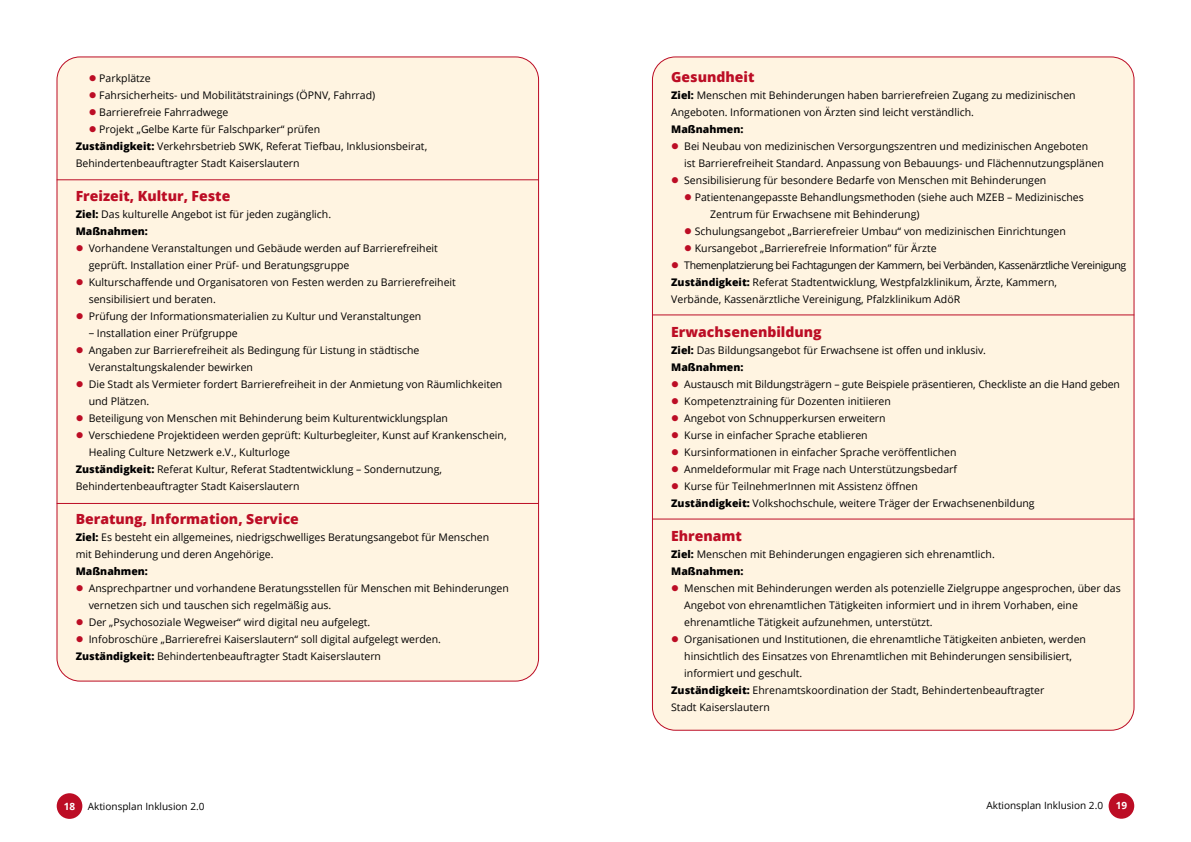
<style>
.page{position:relative;width:1191px;height:842px;background:#fff}
.page>*{position:absolute;margin:0;border:0;box-sizing:border-box;transform-origin:0 0}
.Fließtext{font:800 14px "Open Sans";color:#bc0d25}
.Fließtext-2{font:10.5px/17px "Open Sans";color:#000}
.Fließtext-3{font:10.5px "Open Sans";letter-spacing:-.035em;color:#000}
.Fließtext-4{font:800 10.5px "Open Sans";color:#000}
.t1{font:10px "Open Sans";color:#000}
.t2{font:700 10px "Open Sans";color:#fff}
.s1{color:#bc0d25}
.s2{font-weight:800}
.s3{font-family:"Fira Sans"}
</style>
<div class="page">
<div style="left:1108px;top:793px;width:26px;height:26px;background:#bc0d25;border-radius:50%"></div>
<div style="left:57px;top:793px;width:25px;height:26px;background:#bc0d25;border-radius:50%"></div>
<img style="left:57px;top:57px;width:481px;height:624px">
<div style="left:652px;top:57px;width:481px;height:673px;background:#fff4e1"></div>
<hr style="left:57px;top:180px;width:482px;height:1px;background:#bc0d25">
<hr style="left:57px;top:503px;width:482px;height:1px;background:#bc0d25">
<hr style="left:652px;top:315px;width:482px;height:1px;background:#bc0d25">
<hr style="left:652px;top:519px;width:482px;height:1px;background:#bc0d25">
<p class="Fließtext-2" style="left:89px;top:69px;width:63px"><span class="s1">●</span> Parkplätze</p>
<p class="Fließtext-2" style="left:89px;top:86px;width:288px"><span class="s1">●</span> Fahrsicherheits- und Mobilitätstrainings (ÖPNV, Fahrrad)</p>
<p class="Fließtext-2" style="left:89px;top:103px;width:141px"><span class="s1">●</span> Barrierefreie Fahrradwege</p>
<p class="Fließtext-2" style="left:89px;top:120px;width:233px"><span class="s1">●</span> Projekt „Gelbe Karte für Falschparker“ prüfen</p>
<p class="Fließtext-2" style="left:76px;top:137px;width:353px"><span class="s2">Zuständigkeit:</span> Verkehrsbetrieb SWK, Referat Tiefbau, Inklusionsbeirat,</p>
<p class="Fließtext-2" style="left:76px;top:154px;width:225px">Behindertenbeauftragter Stadt Kaiserslautern</p>
<p class="Fließtext" style="left:76px;top:185px;width:156px">Freizeit, Kultur, Feste</p>
<p class="Fließtext-2" style="left:76px;top:205px;width:257px"><span class="s2">Ziel:</span> Das kulturelle Angebot ist für jeden zugänglich.</p>
<p class="Fließtext-4" style="left:76px;top:223px;width:74px">Maßnahmen:</p>
<p class="Fließtext-2" style="left:76px;top:239px;width:364px"><span class="s1">●</span> Vorhandene Veranstaltungen und Gebäude werden auf Barrierefreiheit</p>
<p class="Fließtext-2" style="left:89px;top:256px;width:262px">geprüft. Installation einer Prüf- und Beratungsgruppe</p>
<p class="Fließtext-2" style="left:76px;top:273px;width:382px"><span class="s1">●</span> Kulturschaffende und Organisatoren von Festen werden zu Barrierefreiheit</p>
<p class="Fließtext-2" style="left:89px;top:290px;width:129px">sensibilisiert und beraten.</p>
<p class="Fließtext-2" style="left:76px;top:307px;width:347px"><span class="s1">●</span> Prüfung der Informationsmaterialien zu Kultur und Veranstaltungen</p>
<p class="Fließtext-2" style="left:89px;top:324px;width:150px"><span class="s3">–</span> Installation einer Prüfgruppe</p>
<p class="Fließtext-2" style="left:76px;top:341px;width:345px"><span class="s1">●</span> Angaben zur Barrierefreiheit als Bedingung für Listung in städtische</p>
<p class="Fließtext-2" style="left:89px;top:358px;width:166px">Veranstaltungskalender bewirken</p>
<p class="Fließtext-2" style="left:76px;top:375px;width:428px"><span class="s1">●</span> Die Stadt als Vermieter fordert Barrierefreiheit in der Anmietung von Räumlichkeiten</p>
<p class="Fließtext-2" style="left:89px;top:392px;width:62px">und Plätzen.</p>
<p class="Fließtext-2" style="left:76px;top:409px;width:374px"><span class="s1">●</span> Beteiligung von Menschen mit Behinderung beim Kulturentwicklungsplan</p>
<p class="Fließtext-2" style="left:76px;top:426px;width:432px"><span class="s1">●</span> Verschiedene Projektideen werden geprüft: Kulturbegleiter, Kunst auf Krankenschein,</p>
<p class="Fließtext-2" style="left:89px;top:443px;width:203px">Healing Culture Netzwerk e.V., Kulturloge</p>
<p class="Fließtext-2" style="left:76px;top:460px;width:368px"><span class="s2">Zuständigkeit:</span> Referat Kultur, Referat Stadtentwicklung – Sondernutzung,</p>
<p class="Fließtext-2" style="left:76px;top:477px;width:225px">Behindertenbeauftragter Stadt Kaiserslautern</p>
<p class="Fließtext" style="left:76px;top:508px;width:225px">Beratung, Information, Service</p>
<p class="Fließtext-2" style="left:76px;top:528px;width:415px"><span class="s2">Ziel:</span> Es besteht ein allgemeines, niedrigschwelliges Beratungsangebot für Menschen</p>
<p class="Fließtext-2" style="left:76px;top:545px;width:199px">mit Behinderung und deren Angehörige.</p>
<p class="Fließtext-4" style="left:76px;top:563px;width:74px">Maßnahmen:</p>
<p class="Fließtext-2" style="left:76px;top:579px;width:435px"><span class="s1">●</span> Ansprechpartner und vorhandene Beratungsstellen für Menschen mit Behinderungen</p>
<p class="Fließtext-2" style="left:89px;top:596px;width:244px">vernetzen sich und tauschen sich regelmäßig aus.</p>
<p class="Fließtext-2" style="left:76px;top:613px;width:296px"><span class="s1">●</span> Der „Psychosoziale Wegweiser“ wird digital neu aufgelegt.</p>
<p class="Fließtext-2" style="left:76px;top:630px;width:367px"><span class="s1">●</span> Infobroschüre „Barrierefrei Kaiserslautern“ soll digital aufgelegt werden.</p>
<p class="Fließtext-2" style="left:76px;top:647px;width:307px"><span class="s2">Zuständigkeit:</span> Behindertenbeauftragter Stadt Kaiserslautern</p>
<p class="Fließtext" style="left:671px;top:66px;width:85px">Gesundheit</p>
<p class="Fließtext-2" style="left:671px;top:86px;width:406px"><span class="s2">Ziel:</span> Menschen mit Behinderungen haben barrierefreien Zugang zu medizinischen<br>Angeboten. Informationen von Ärzten sind leicht verständlich.</p>
<p class="Fließtext-4" style="left:671px;top:121px;width:74px">Maßnahmen:</p>
<p class="Fließtext-2" style="left:684px;top:137px;width:421px;text-indent:-13px"><span class="s1">●</span> Bei Neubau von medizinischen Versorgungszentren und medizinischen Angeboten<br>ist Barrierefreiheit Standard. Anpassung von Bebauungs- und Flächennutzungsplänen</p>
<p class="Fließtext-2" style="left:671px;top:171px;width:377px"><span class="s1">●</span> Sensibilisierung für besondere Bedarfe von Menschen mit Behinderungen</p>
<p class="Fließtext-2" style="left:684px;top:188px;width:401px"><span class="s1">●</span> Patientenangepasste Behandlungsmethoden (siehe auch MZEB – Medizinisches</p>
<p class="Fließtext-2" style="left:710px;top:205px;width:211px">Zentrum für Erwachsene mit Behinderung)</p>
<p class="Fließtext-2" style="left:684px;top:222px;width:383px"><span class="s1">●</span> Schulungsangebot „Barrierefreier Umbau“ von medizinischen Einrichtungen</p>
<p class="Fließtext-2" style="left:684px;top:239px;width:254px"><span class="s1">●</span> Kursangebot „Barrierefreie Information” für Ärzte</p>
<p class="Fließtext-3" style="left:671px;top:258px;width:456px"><span class="s1">●</span> Themenplatzierung bei Fachtagungen der Kammern, bei Verbänden, Kassenärztliche Vereinigung</p>
<p class="Fließtext-2" style="left:671px;top:273px;width:387px"><span class="s2">Zuständigkeit:</span> Referat Stadtentwicklung, Westpfalzklinikum, Ärzte, Kammern,</p>
<p class="Fließtext-2" style="left:671px;top:290px;width:290px">Verbände, Kassenärztliche Vereinigung, Pfalzklinikum AdöR</p>
<p class="Fließtext" style="left:671px;top:321px;width:152px">Erwachsenenbildung</p>
<p class="Fließtext-2" style="left:671px;top:341px;width:316px"><span class="s2">Ziel:</span> Das Bildungsangebot für Erwachsene ist offen und inklusiv.</p>
<p class="Fließtext-4" style="left:671px;top:359px;width:74px">Maßnahmen:</p>
<p class="Fließtext-2" style="left:671px;top:375px;width:450px"><span class="s1">●</span> Austausch mit Bildungsträgern – gute Beispiele präsentieren, Checkliste an die Hand geben</p>
<p class="Fließtext-2" style="left:671px;top:392px;width:221px"><span class="s1">●</span> Kompetenztraining für Dozenten initiieren</p>
<p class="Fließtext-2" style="left:671px;top:409px;width:216px"><span class="s1">●</span> Angebot von Schnupperkursen erweitern</p>
<p class="Fließtext-2" style="left:671px;top:426px;width:198px"><span class="s1">●</span> Kurse in einfacher Sprache etablieren</p>
<p class="Fließtext-2" style="left:671px;top:443px;width:287px"><span class="s1">●</span> Kursinformationen in einfacher Sprache veröffentlichen</p>
<p class="Fließtext-2" style="left:671px;top:460px;width:287px"><span class="s1">●</span> Anmeldeformular mit Frage nach Unterstützungsbedarf</p>
<p class="Fließtext-2" style="left:671px;top:477px;width:248px"><span class="s1">●</span> Kurse für TeilnehmerInnen mit Assistenz öffnen</p>
<p class="Fließtext-2" style="left:671px;top:494px;width:365px"><span class="s2">Zuständigkeit:</span> Volkshochschule, weitere Träger der Erwachsenenbildung</p>
<p class="Fließtext" style="left:671px;top:525px;width:72px">Ehrenamt</p>
<p class="Fließtext-2" style="left:671px;top:545px;width:325px"><span class="s2">Ziel:</span> Menschen mit Behinderungen engagieren sich ehrenamtlich.</p>
<p class="Fließtext-4" style="left:671px;top:563px;width:74px">Maßnahmen:</p>
<p class="Fließtext-2" style="left:684px;top:579px;width:438px;text-indent:-13px"><span class="s1">●</span> Menschen mit Behinderungen werden als potenzielle Zielgruppe angesprochen, über das<br>Angebot von ehrenamtlichen Tätigkeiten informiert und in ihrem Vorhaben, eine</p>
<p class="Fließtext-2" style="left:684px;top:613px;width:250px">ehrenamtliche Tätigkeit aufzunehmen, unterstützt.</p>
<p class="Fließtext-2" style="left:671px;top:630px;width:416px"><span class="s1">●</span> Organisationen und Institutionen, die ehrenamtliche Tätigkeiten anbieten, werden</p>
<p class="Fließtext-2" style="left:684px;top:647px;width:389px">hinsichtlich des Einsatzes von Ehrenamtlichen mit Behinderungen sensibilisiert,</p>
<p class="Fließtext-2" style="left:684px;top:664px;width:120px">informiert und geschult.</p>
<p class="Fließtext-2" style="left:671px;top:681px;width:374px"><span class="s2">Zuständigkeit:</span> Ehrenamtskoordination der Stadt, Behindertenbeauftragter</p>
<p class="Fließtext-2" style="left:671px;top:698px;width:100px">Stadt Kaiserslautern</p>
<p class="t1" style="left:88px;top:800px;width:118px">Aktionsplan Inklusion 2.0</p>
<p class="t1" style="left:986px;top:799px;width:118px">Aktionsplan Inklusion 2.0</p>
<p class="t2" style="left:64px;top:799px;width:13px">18</p>
<p class="t2" style="left:1115px;top:798px;width:13px">19</p>
</div>
